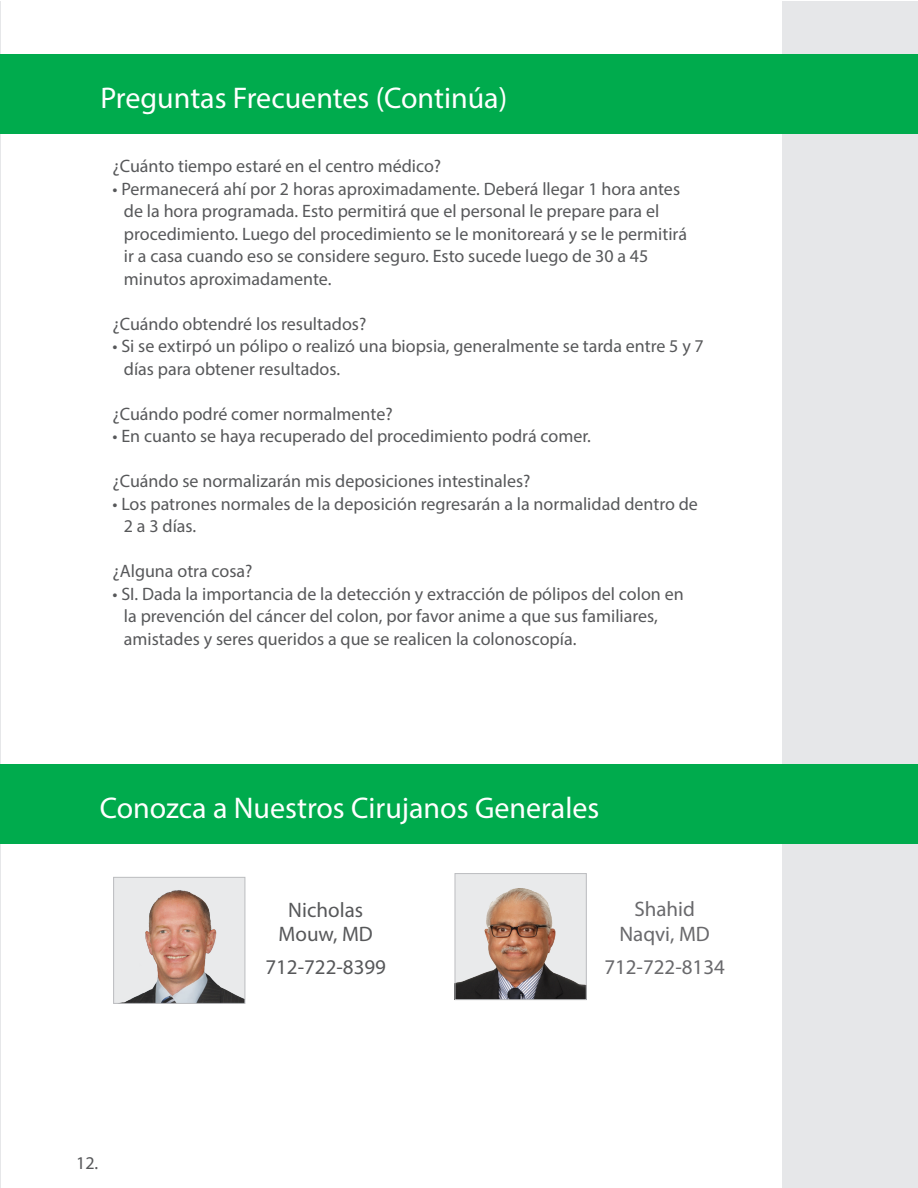
<style>
.page{position:relative;width:918px;height:1188px;background:#fff}
.page>*{position:absolute;margin:0;border:0;box-sizing:border-box;transform-origin:0 0}
.t1{font:30px "Myriad Pro";color:#fff}
.t2{font:21px "Myriad Pro";color:#57585a}
.t3{font:21px "Myriad Pro";color:#69696c}
.t4{font:18px/22.5px "Myriad Pro";color:#57585a}
</style>
<div class="page">
<img style="left:115px;top:879px;width:128px;height:123px">
<div style="left:113px;top:877px;width:132px;height:127px;border:1px solid #bcbdc0"></div>
<img style="left:457px;top:875px;width:128px;height:123px">
<div style="left:455px;top:873px;width:132px;height:127px;border:1px solid #bcbdc0"></div>
<hr style="left:0;top:2px;width:1px;height:1186px;background:#e6e7e9">
<div style="left:783px;top:2px;width:135px;height:1186px;background:#e6e7e9"></div>
<div style="left:0;top:54px;width:918px;height:80px;background:#00ab4d"></div>
<div style="left:0;top:764px;width:917px;height:79px;background:#00ab4d"></div>
<p class="t1" style="left:100px;top:80px;width:408px">Preguntas Frecuentes (Continúa)</p>
<p class="t4" style="left:112px;top:154px;width:330px">¿Cuánto tiempo estaré en el centro médico?</p>
<p class="t4" style="left:112px;top:177px;width:569px;text-align:center">• Permanecerá ahí por 2 horas aproximadamente. Deberá llegar 1 hora antes de la hora programada. Esto permitirá que el personal le prepare para el</p>
<p class="t4" style="left:124px;top:222px;width:565px">procedimiento. Luego del procedimiento se le monitoreará y se le permitirá</p>
<p class="t4" style="left:124px;top:244px;width:526px">ir a casa cuando eso se considere seguro. Esto sucede luego de 30 a 45 minutos aproximadamente.</p>
<p class="t4" style="left:112px;top:312px;width:255px">¿Cuándo obtendré los resultados?</p>
<p class="t4" style="left:124px;top:334px;width:581px;text-indent:-11px">• Si se extirpó un pólipo o realizó una biopsia, generalmente se tarda entre 5 y 7 días para obtener resultados.</p>
<p class="t4" style="left:112px;top:402px;width:282px">¿Cuándo podré comer normalmente?</p>
<p class="t4" style="left:112px;top:424px;width:480px">• En cuanto se haya recuperado del procedimiento podrá comer.</p>
<p class="t4" style="left:112px;top:469px;width:420px">¿Cuándo se normalizarán mis deposiciones intestinales?</p>
<p class="t4" style="left:124px;top:492px;width:576px;text-indent:-11px">• Los patrones normales de la deposición regresarán a la normalidad dentro de<br>2 a 3 días.</p>
<p class="t4" style="left:112px;top:559px;width:142px">¿Alguna otra cosa?</p>
<p class="t4" style="left:124px;top:582px;width:561px;text-indent:-11px">• SI. Dada la importancia de la detección y extracción de pólipos del colon en la prevención del cáncer del colon, por favor anime a que sus familiares,</p>
<p class="t4" style="left:124px;top:627px;width:454px">amistades y seres queridos a que se realicen la colonoscopía.</p>
<p class="t1" style="left:100px;top:789px;width:501px">Conozca a Nuestros Cirujanos Generales</p>
<p class="t4" style="left:76px;top:1151px;width:24px">12.</p>
<p class="t2" style="left:288px;top:897px;width:76px">Nicholas</p>
<p class="t2" style="left:278px;top:921px;width:96px">Mouw, MD</p>
<p class="t2" style="left:265px;top:954px;width:122px">712-722-8399</p>
<p class="t3" style="left:634px;top:896px;width:62px">Shahid</p>
<p class="t3" style="left:619px;top:921px;width:92px">Naqvi, MD</p>
<p class="t3" style="left:604px;top:954px;width:122px">712-722-8134</p>
</div>
